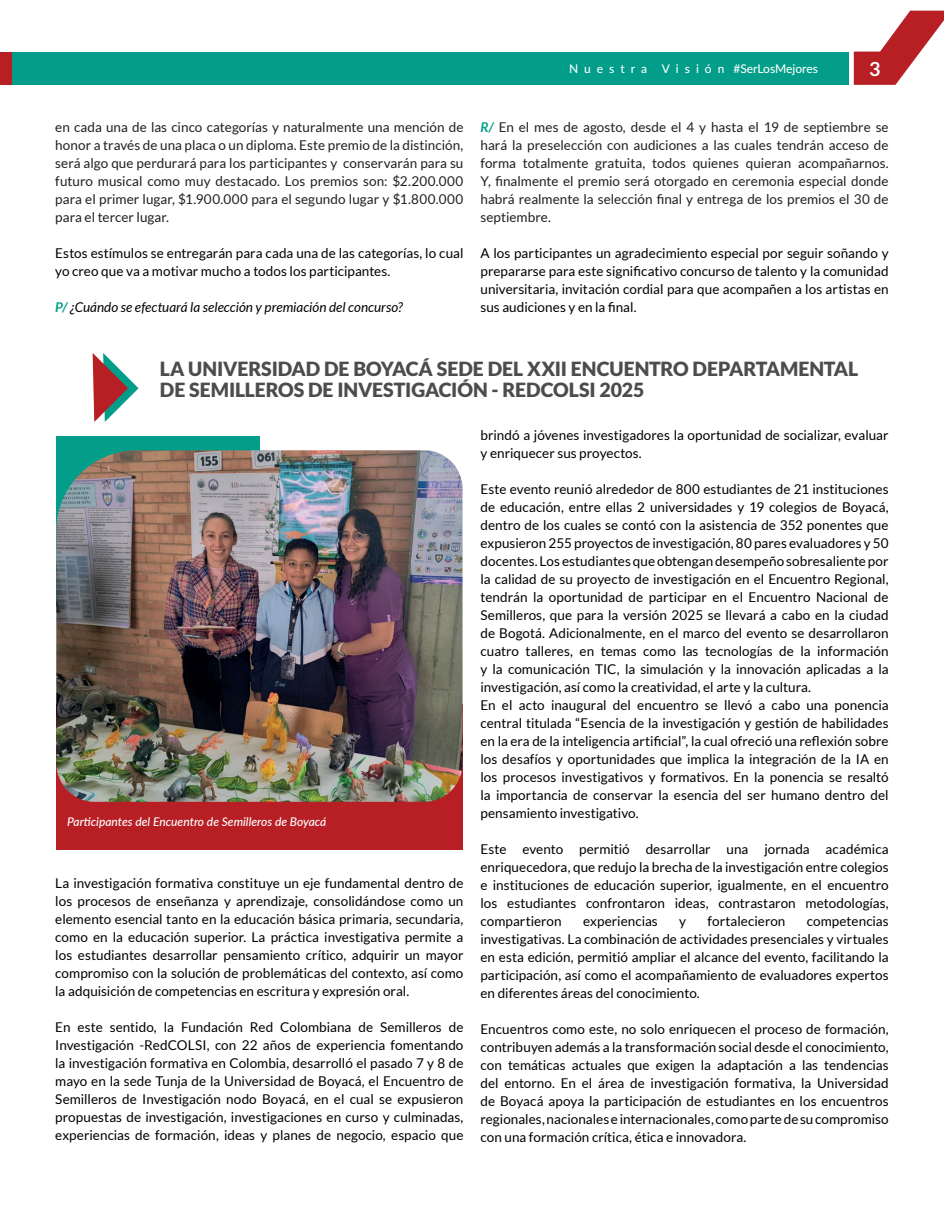
<style>
.page{position:relative;width:944px;height:1214px;background:#fff}
.page>*{position:absolute;margin:0;border:0;box-sizing:border-box;transform-origin:0 0}
.t1{font:900 19.5px/21px "Lato";letter-spacing:-.005em;color:#4b4c4d}
.t2{font:700 19.5px "Lato";color:#fff}
.t3{font:13.5px/18px "Lato";color:#000;text-align:justify}
.t4{font:13.5px/18px "Lato";letter-spacing:.005em;color:#231f20;text-align:justify}
.t5{font:italic 13.5px "Lato";letter-spacing:.005em;color:#000}
.t6{font:italic 500 12px "Lato";color:#fff}
.t7{font:500 12px "Lato";letter-spacing:-.005em;color:#fff}
.s1{font-weight:700;color:#039e8a}
.s2{font-weight:700;font-style:italic;color:#039e8a}
</style>
<div class="page">
<div style="left:0;top:53px;width:13px;height:32px;background:#b71f25"></div>
<svg style="left:853px;top:11px;width:91px;height:74px"></svg>
<div style="left:13px;top:53px;width:836px;height:32px;background:#039e8a"></div>
<div style="left:56px;top:704px;width:406px;height:146px;background:#b71f25"></div>
<div style="left:56px;top:436px;width:203px;height:170px;background:#039e8a"></div>
<img style="left:56px;top:450px;width:406px;height:351px">
<svg style="left:93px;top:353px;width:45px;height:69px"></svg>
<p class="t7" style="left:569px;top:60px;width:250px">N u e s t r a V i s i ó n #SerLosMejores</p>
<h1 class="t2" style="left:869px;top:57px;width:13px">3</h1>
<p class="t4" style="left:55px;top:118px;width:409px">en cada una de las cinco categorías y naturalmente una mención de honor a través de una placa o un diploma. Este premio de la distinción, será algo que perdurará para los participantes y conservarán para su futuro musical como muy destacado. Los premios son: $2.200.000 para el primer lugar, $1.900.000 para el segundo lugar y $1.800.000 para el tercer lugar.</p>
<p class="t3" style="left:55px;top:244px;width:409px">Estos estímulos se entregarán para cada una de las categorías, lo cual yo creo que va a motivar mucho a todos los participantes.</p>
<p class="t5" style="left:55px;top:299px;width:349px"><span class="s1">P/</span> ¿Cuándo se efectuará la selección y premiación del concurso?</p>
<p class="t4" style="left:480px;top:118px;width:409px"><span class="s2">R/</span> En el mes de agosto, desde el 4 y hasta el 19 de septiembre se hará la preselección con audiciones a las cuales tendrán acceso de forma totalmente gratuita, todos quienes quieran acompañarnos.<br>Y, finalmente el premio será otorgado en ceremonia especial donde habrá realmente la selección final y entrega de los premios el 30 de septiembre.</p>
<p class="t3" style="left:480px;top:244px;width:409px">A los participantes un agradecimiento especial por seguir soñando y prepararse para este significativo concurso de talento y la comunidad universitaria, invitación cordial para que acompañen a los artistas en sus audiciones y en la final.</p>
<h1 class="t1" style="left:160px;top:358px;width:700px">LA UNIVERSIDAD DE BOYACÁ SEDE DEL XXII ENCUENTRO DEPARTAMENTAL<br>DE SEMILLEROS DE INVESTIGACIÓN - REDCOLSI 2025</h1>
<p class="t6" style="left:67px;top:813px;width:261px">Participantes del Encuentro de Semilleros de Boyacá</p>
<p class="t3" style="left:55px;top:874px;width:409px">La investigación formativa constituye un eje fundamental dentro de los procesos de enseñanza y aprendizaje, consolidándose como un elemento esencial tanto en la educación básica primaria, secundaria, como en la educación superior. La práctica investigativa permite a los estudiantes desarrollar pensamiento crítico, adquirir un mayor compromiso con la solución de problemáticas del contexto, así como la adquisición de competencias en escritura y expresión oral.</p>
<p class="t3" style="left:55px;top:1018px;width:409px">En este sentido, la Fundación Red Colombiana de Semilleros de Investigación -RedCOLSI, con 22 años de experiencia fomentando la investigación formativa en Colombia, desarrolló el pasado 7 y 8 de mayo en la sede Tunja de la Universidad de Boyacá, el Encuentro de Semilleros de Investigación nodo Boyacá, en el cual se expusieron propuestas de investigación, investigaciones en curso y culminadas, experiencias de formación, ideas y planes de negocio, espacio que</p>
<p class="t3" style="left:480px;top:426px;width:409px">brindó a jóvenes investigadores la oportunidad de socializar, evaluar y enriquecer sus proyectos.</p>
<p class="t3" style="left:480px;top:480px;width:409px;text-align:left">Este evento reunió alrededor de 800 estudiantes de 21 instituciones de educación, entre ellas 2 universidades y 19 colegios de Boyacá, dentro de los cuales se contó con la asistencia de 352 ponentes que expusieron 255 proyectos de investigación, 80 pares evaluadores y 50 docentes. Los estudiantes que obtengan desempeño sobresaliente por la calidad de su proyecto de investigación en el Encuentro Regional, tendrán la oportunidad de participar en el Encuentro Nacional de Semilleros, que para la versión 2025 se llevará a cabo en la ciudad de Bogotá. Adicionalmente, en el marco del evento se desarrollaron cuatro talleres, en temas como las tecnologías de la información y la comunicación TIC, la simulación y la innovación aplicadas a la investigación, así como la creatividad, el arte y la cultura.<br>En el acto inaugural del encuentro se llevó a cabo una ponencia central titulada “Esencia de la investigación y gestión de habilidades en la era de la inteligencia artificial”, la cual ofreció una reflexión sobre los desafíos y oportunidades que implica la integración de la IA en los procesos investigativos y formativos. En la ponencia se resaltó la importancia de conservar la esencia del ser humano dentro del pensamiento investigativo.</p>
<p class="t3" style="left:480px;top:840px;width:409px">Este evento permitió desarrollar una jornada académica enriquecedora, que redujo la brecha de la investigación entre colegios e instituciones de educación superior, igualmente, en el encuentro los estudiantes confrontaron ideas, contrastaron metodologías, compartieron</p>
<p class="t3" style="left:583px;top:912px;width:76px">experiencias</p>
<p class="t3" style="left:679px;top:912px;width:8px">y</p>
<p class="t3" style="left:707px;top:912px;width:79px">fortalecieron</p>
<p class="t3" style="left:480px;top:912px;width:409px;text-indent:326px">competencias investigativas. La combinación de actividades presenciales y virtuales en esta edición, permitió ampliar el alcance del evento, facilitando la participación, así como el acompañamiento de evaluadores expertos en diferentes áreas del conocimiento.</p>
<p class="t3" style="left:480px;top:1020px;width:409px">Encuentros como este, no solo enriquecen el proceso de formación, contribuyen además a la transformación social desde el conocimiento, con temáticas actuales que exigen la adaptación a las tendencias del entorno. En el área de investigación formativa, la Universidad de Boyacá apoya la participación de estudiantes en los encuentros regionales, nacionales e internacionales, como parte de su compromiso con una formación crítica, ética e innovadora.</p>
</div>
